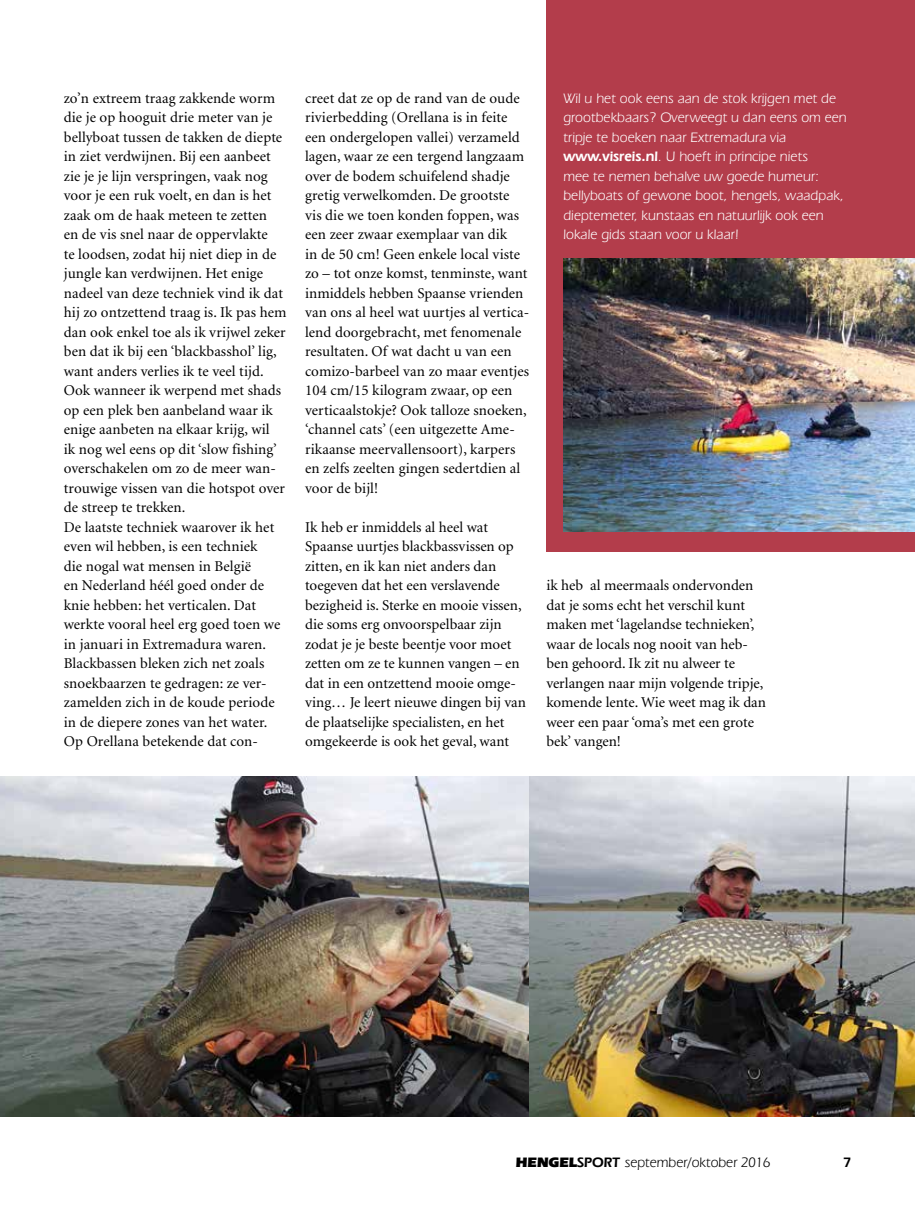
<style>
.page{position:relative;width:915px;height:1212px;background:#fff}
.page>*{position:absolute;margin:0;border:0;box-sizing:border-box;transform-origin:0 0}
.t1{font:15px/19.5px "Minion";letter-spacing:.005em;color:#000}
.t2{font:14.25px/19.5px "Eras IT Cby BT";letter-spacing:.005em;color:#fff}
.t3{font:14.25px "Eras IT Cby BT";color:#000}
.t4{font:600 14.25px "Eras IT Cby BT";color:#000}
.s1{font-weight:600}
.s2{font-weight:900}
</style>
<div class="page">
<div style="left:546px;top:0;width:368px;height:551px;background:#b33d4b"></div>
<img style="left:563px;top:259px;width:351px;height:273px">
<img style="left:0;top:776px;width:914px;height:341px">
<p class="t1" style="left:64px;top:89px;width:224px">zo’n extreem traag zakkende worm die je op hooguit drie meter van je bellyboat tussen de takken de diepte in ziet verdwijnen. Bij een aanbeet zie je je lijn verspringen, vaak nog voor je een ruk voelt, en dan is het zaak om de haak meteen te zetten<br>en de vis snel naar de oppervlakte<br>te loodsen, zodat hij niet diep in de jungle kan verdwijnen. Het enige nadeel van deze techniek vind ik dat hij zo ontzettend traag is. Ik pas hem dan ook enkel toe als ik vrijwel zeker ben dat ik bij een ‘blackbasshol’ lig, want anders verlies ik te veel tijd.<br>Ook wanneer ik werpend met shads op een plek ben aanbeland waar ik enige aanbeten na elkaar krijg, wil<br>ik nog wel eens op dit ‘slow fishing’ overschakelen om zo de meer wan&shy;trouwige vissen van die hotspot over de streep te trekken.<br>De laatste techniek waarover ik het even wil hebben, is een techniek<br>die nogal wat mensen in België<br>en Nederland héél goed onder de knie hebben: het verticalen. Dat werkte vooral heel erg goed toen we in januari in Extremadura waren.<br>Blackbassen bleken zich net zoals snoekbaarzen te gedragen: ze ver&shy;zamelden zich in de koude periode in de diepere zones van het water.<br>Op Orellana betekende dat con-</p>
<p class="t1" style="left:305px;top:89px;width:225px">creet dat ze op de rand van de oude rivierbedding (Orellana is in feite een ondergelopen vallei) verzameld lagen, waar ze een tergend langzaam over de bodem schuifelend shadje gretig verwelkomden. De grootste vis die we toen konden foppen, was een zeer zwaar exemplaar van dik<br>in de 50 cm! Geen enkele local viste zo – tot onze komst, tenminste, want inmiddels hebben Spaanse vrienden van ons al heel wat uurtjes al vertica&shy;lend doorgebracht, met fenomenale resultaten. Of wat dacht u van een comizo-barbeel van zo maar eventjes 104 cm/15 kilogram zwaar, op een verticaalstokje? Ook talloze snoeken, ‘channel cats’ (een uitgezette Ame&shy;rikaanse meervallensoort), karpers en zelfs zeelten gingen sedertdien al voor de bijl!</p>
<p class="t1" style="left:305px;top:518px;width:222px">Ik heb er inmiddels al heel wat Spaanse uurtjes blackbassvissen op zitten, en ik kan niet anders dan toegeven dat het een verslavende bezigheid is. Sterke en mooie vissen, die soms erg onvoorspelbaar zijn zodat je je beste beentje voor moet zetten om ze te kunnen vangen – en dat in een ontzettend mooie omge&shy;ving… Je leert nieuwe dingen bij van de plaatselijke specialisten, en het omgekeerde is ook het geval, want</p>
<p class="t2" style="left:563px;top:88px;width:285px">Wil u het ook eens aan de stok krijgen met de grootbekbaars? Overweegt u dan eens om een tripje te boeken naar Extremadura via <span class="s1">www.visreis.nl</span>. U hoeft in principe niets<br>mee te nemen behalve uw goede humeur: bellyboats of gewone boot, hengels, waadpak, dieptemeter, kunstaas en natuurlijk ook een lokale gids staan voor u klaar!</p>
<p class="t1" style="left:546px;top:576px;width:221px">ik heb al meermaals ondervonden dat je soms echt het verschil kunt maken met ‘lagelandse technieken’, waar de locals nog nooit van heb&shy;ben gehoord. Ik zit nu alweer te verlangen naar mijn volgende tripje, komende lente. Wie weet mag ik dan weer een paar ‘oma’s met een grote bek’ vangen!</p>
<p class="t3" style="left:515px;top:1154px;width:256px"><span class="s2">HENGEL</span><span class="s1">SPORT</span> september/oktober 2016</p>
<p class="t4" style="left:842px;top:1154px;width:10px">7</p>
</div>
